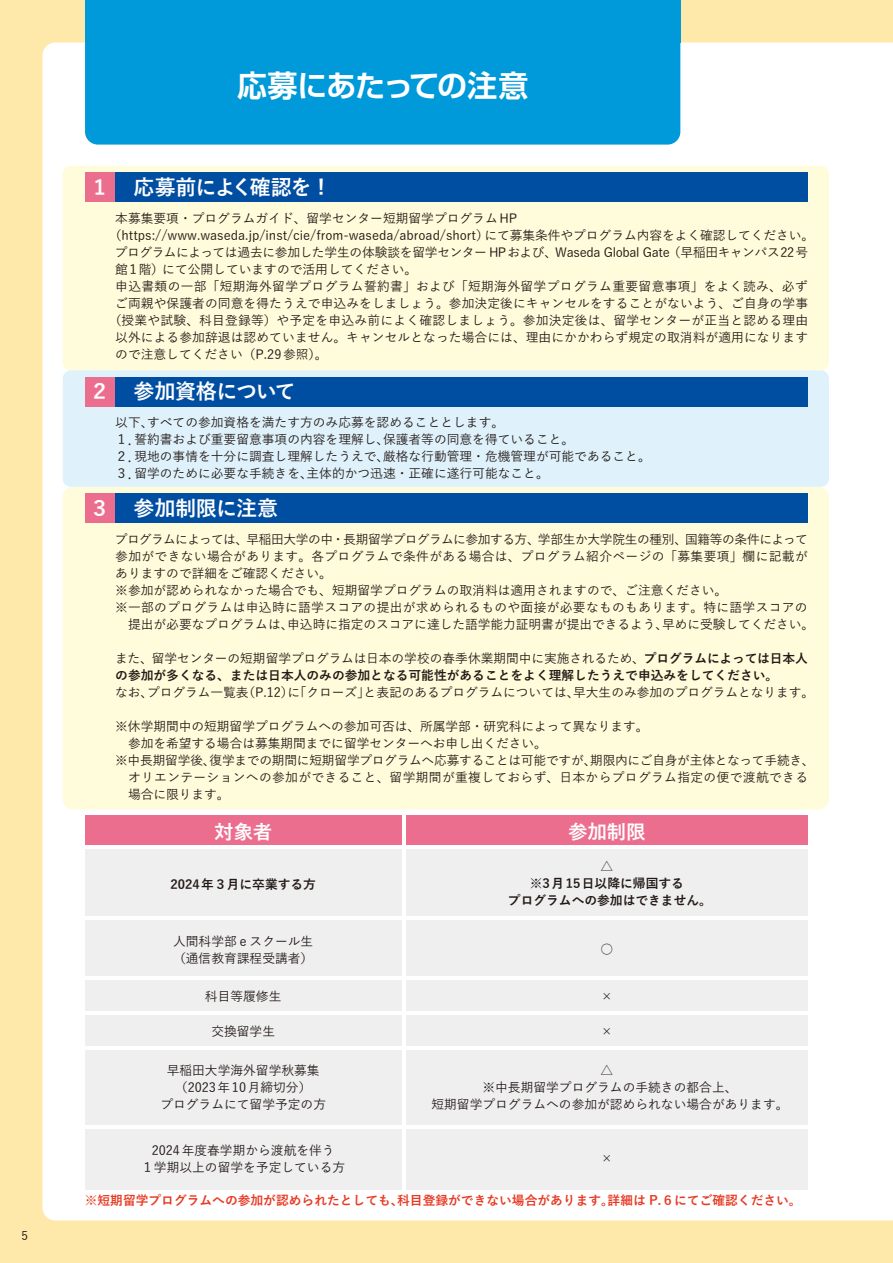
<style>
.page{position:relative;width:893px;height:1263px;background:#ffe9aa}
.page>*{position:absolute;margin:0;border:0;box-sizing:border-box;transform-origin:0 0}
.t1{font:700 30px "Shin Go Pro De";letter-spacing:-.03em;color:#fff}
.t2{font:700 21px "Yu Gothic";letter-spacing:-.025em;color:#fff}
.t3{font:700 21px "Yu Gothic";letter-spacing:-.06em;color:#fff}
.t4{font:700 19.5px "Yu Gothic";letter-spacing:-.01em;color:#fff}
.t5{font:500 12.75px/17px "Yu Gothic";color:#231916;text-align:center}
.t6{font:500 12.75px "Yu Gothic";letter-spacing:.03em;color:#231916}
.t7{font:700 12.75px/17px "Yu Gothic";color:#231916}
.t8{font:500 12.75px "Yu Gothic";letter-spacing:-.025em;color:#231916}
.t9{font:700 12.75px "Yu Gothic";color:#e83922}
.t10{font:500 12.75px "Yu Gothic";letter-spacing:-.035em;color:#231916}
.t11{font:500 12.75px "Yu Gothic";letter-spacing:-.02em;color:#231916}
.t12{font:500 12.75px "Yu Gothic";letter-spacing:.02em;color:#231916}
.t13{font:500 12.75px "Yu Gothic";letter-spacing:.025em;color:#231916}
.t14{font:500 12px "Yu Go";color:#231916}
.s1{font-weight:500}
</style>
<div class="page">
<div style="left:43px;top:43px;width:850px;height:1177px;background:#fff"></div>
<div style="left:63px;top:487px;width:766px;height:322px;background:#fffcdb;border-radius:10px"></div>
<div style="left:63px;top:166px;width:766px;height:204px;background:#fffcdb;border-radius:8px"></div>
<div style="left:85px;top:0;width:595px;height:145px;background:#0099d9;border-radius:13px"></div>
<div style="left:85px;top:172px;width:723px;height:30px;background:#004ea2"></div>
<div style="left:85px;top:172px;width:30px;height:30px;background:#ec6e8f"></div>
<div style="left:85px;top:493px;width:723px;height:30px;background:#004ea2"></div>
<div style="left:85px;top:493px;width:30px;height:30px;background:#ec6e8f"></div>
<div style="left:85px;top:815px;width:317px;height:30px;background:#ec6e8f"></div>
<div style="left:406px;top:815px;width:402px;height:30px;background:#ec6e8f"></div>
<div style="left:85px;top:850px;width:317px;height:66px;background:#efeff0"></div>
<div style="left:406px;top:1050px;width:402px;height:75px;background:#efeff0"></div>
<div style="left:406px;top:850px;width:402px;height:66px;background:#efeff0"></div>
<div style="left:85px;top:1050px;width:317px;height:75px;background:#efeff0"></div>
<div style="left:85px;top:920px;width:317px;height:56px;background:#efeff0"></div>
<div style="left:406px;top:920px;width:402px;height:56px;background:#efeff0"></div>
<div style="left:85px;top:1129px;width:317px;height:60px;background:#efeff0"></div>
<div style="left:406px;top:1129px;width:402px;height:60px;background:#efeff0"></div>
<div style="left:85px;top:981px;width:317px;height:30px;background:#efeff0"></div>
<div style="left:406px;top:981px;width:402px;height:30px;background:#efeff0"></div>
<div style="left:85px;top:1015px;width:317px;height:30px;background:#efeff0"></div>
<div style="left:406px;top:1015px;width:402px;height:30px;background:#efeff0"></div>
<div style="left:63px;top:370px;width:766px;height:117px;background:#dff2fc;border-radius:8px"></div>
<div style="left:85px;top:377px;width:723px;height:29px;background:#004ea2"></div>
<div style="left:85px;top:377px;width:30px;height:29px;background:#ec6e8f"></div>
<p class="t14" style="left:22px;top:1225px;width:8px">5</p>
<h1 class="t1" style="left:237px;top:61px;width:293px">応募にあたっての注意</h1>
<h2 class="t2" style="left:94px;top:175px;width:14px">1</h2>
<h2 class="t3" style="left:133px;top:175px;width:193px">応募前によく確認を !</h2>
<p class="t5" style="left:115px;top:208px;width:404px">本募集要項・プログラムガイド、留学センター短期留学プログラムHP</p>
<p class="t5" style="left:109px;top:225px;width:707px">（https://www.waseda.jp/inst/cie/from-waseda/abroad/short）にて募集条件やプログラム内容をよく確認してください。</p>
<p class="t8" style="left:115px;top:240px;width:695px">プログラムによっては過去に参加した学生の体験談を留学センター HPおよび、Waseda Global Gate（早稲田キャンパス22号</p>
<p class="t5" style="left:115px;top:259px;width:304px">館１階）にて公開していますので活用してください。</p>
<p class="t6" style="left:115px;top:274px;width:694px">申込書類の一部「短期海外留学プログラム誓約書」および「短期海外留学プログラム重要留意事項」をよく読み、必ず</p>
<p class="t5" style="left:115px;top:293px;width:694px">ご両親や保護者の同意を得たうえで申込みをしましょう。参加決定後にキャンセルをすることがないよう、ご自身の学事</p>
<p class="t12" style="left:109px;top:308px;width:701px">（授業や試験、科目登録等）や予定を申込み前によく確認しましょう。参加決定後は、留学センターが正当と認める理由</p>
<p class="t5" style="left:115px;top:327px;width:694px">以外による参加辞退は認めていません。キャンセルとなった場合には、理由にかかわらず規定の取消料が適用になります</p>
<p class="t5" style="left:115px;top:344px;width:214px">ので注意してください（P.29参照）。</p>
<h2 class="t2" style="left:89px;top:380px;width:208px">２ 参加資格について</h2>
<p class="t5" style="left:115px;top:413px;width:537px;text-align:left">以下、すべての参加資格を満たす方のみ応募を認めることとします。<br>１．誓約書および重要留意事項の内容を理解し、保護者等の同意を得ていること。<br>２．現地の事情を十分に調査し理解したうえで、厳格な行動管理・危機管理が可能であること。３．留学のために必要な手続きを、主体的かつ迅速・正確に遂行可能なこと。</p>
<h2 class="t2" style="left:89px;top:496px;width:190px">３ 参加制限に注意</h2>
<p class="t10" style="left:115px;top:527px;width:695px">プログラムによっては、早稲田大学の中・長期留学プログラムに参加する方、学部生か大学院生の種別、国籍等の条件によって</p>
<p class="t6" style="left:115px;top:544px;width:694px">参加ができない場合があります。各プログラムで条件がある場合は、プログラム紹介ページの「募集要項」欄に記載が</p>
<p class="t5" style="left:115px;top:563px;width:218px">ありますので詳細をご確認ください。</p>
<p class="t5" style="left:115px;top:580px;width:613px">※参加が認められなかった場合でも、短期留学プログラムの取消料は適用されますので、ご注意ください。</p>
<p class="t13" style="left:115px;top:595px;width:694px">※一部のプログラムは申込時に語学スコアの提出が求められるものや面接が必要なものもあります。特に語学スコアの</p>
<p class="t5" style="left:128px;top:614px;width:688px">提出が必要なプログラムは、申込時に指定のスコアに達した語学能力証明書が提出できるよう、早めに受験してください。</p>
<p class="t7" style="left:115px;top:650px;width:694px"><span class="s1">また、留学センターの短期留学プログラムは日本の学校の春季休業期間中に実施されるため、</span>プログラムによっては日本人の参加が多くなる、または日本人のみの参加となる可能性があることをよく理解したうえで申込みをしてください。</p>
<p class="t5" style="left:115px;top:682px;width:701px">なお、プログラム一覧表（P.12）に「クローズ」と表記のあるプログラムについては、早大生のみ参加のプログラムとなります。</p>
<p class="t5" style="left:115px;top:716px;width:535px">※休学期間中の短期留学プログラムへの参加可否は、所属学部・研究科によって異なります。</p>
<p class="t5" style="left:115px;top:733px;width:433px">　参加を希望する場合は募集期間までに留学センターへお申し出ください。</p>
<p class="t11" style="left:115px;top:748px;width:701px">※中長期留学後、復学までの期間に短期留学プログラムへ応募することは可能ですが、期限内にご自身が主体となって手続き、</p>
<p class="t6" style="left:128px;top:765px;width:682px">オリエンテーションへの参加ができること、留学期間が重複しておらず、日本からプログラム指定の便で渡航できる</p>
<p class="t5" style="left:128px;top:784px;width:103px">場合に限ります。</p>
<h3 class="t4" style="left:214px;top:820px;width:59px">対象者</h3>
<h3 class="t4" style="left:568px;top:820px;width:79px">参加制限</h3>
<p class="t7" style="left:170px;top:876px;width:147px">2024年３月に卒業する方</p>
<p class="t5" style="left:600px;top:857px;width:14px">△</p>
<p class="t7" style="left:508px;top:875px;width:205px;text-align:center">※3月15日以降に帰国する<br>プログラムへの 参加はできません。</p>
<p class="t5" style="left:173px;top:931px;width:142px;text-align:left">人間科学部ｅスクール生（通信教育課程受講者）</p>
<p class="t5" style="left:600px;top:939px;width:14px">○</p>
<p class="t5" style="left:205px;top:986px;width:78px">科目等履修生</p>
<p class="t5" style="left:600px;top:986px;width:14px">×</p>
<p class="t5" style="left:211px;top:1021px;width:65px">交換留学生</p>
<p class="t5" style="left:600px;top:1021px;width:14px">×</p>
<p class="t5" style="left:160px;top:1060px;width:167px">早稲田大学海外留学秋募集（2023年10月締切分）<br>プログラムにて留学予定の方</p>
<p class="t5" style="left:431px;top:1060px;width:358px">△<br>※中長期留学プログラムの手続きの都合上、<br>短期留学プログラムへの参加が認められない場合があります。</p>
<p class="t5" style="left:141px;top:1140px;width:206px">2024年度春学期から渡航を伴う<br>１学期以上の留学を予定している方</p>
<p class="t5" style="left:600px;top:1148px;width:14px">×</p>
<p class="t9" style="left:85px;top:1193px;width:718px">※短期留学プログラムへの参加が認められたとしても、科目登録ができない場合があります。詳細は P.６にてご確認ください。</p>
</div>
